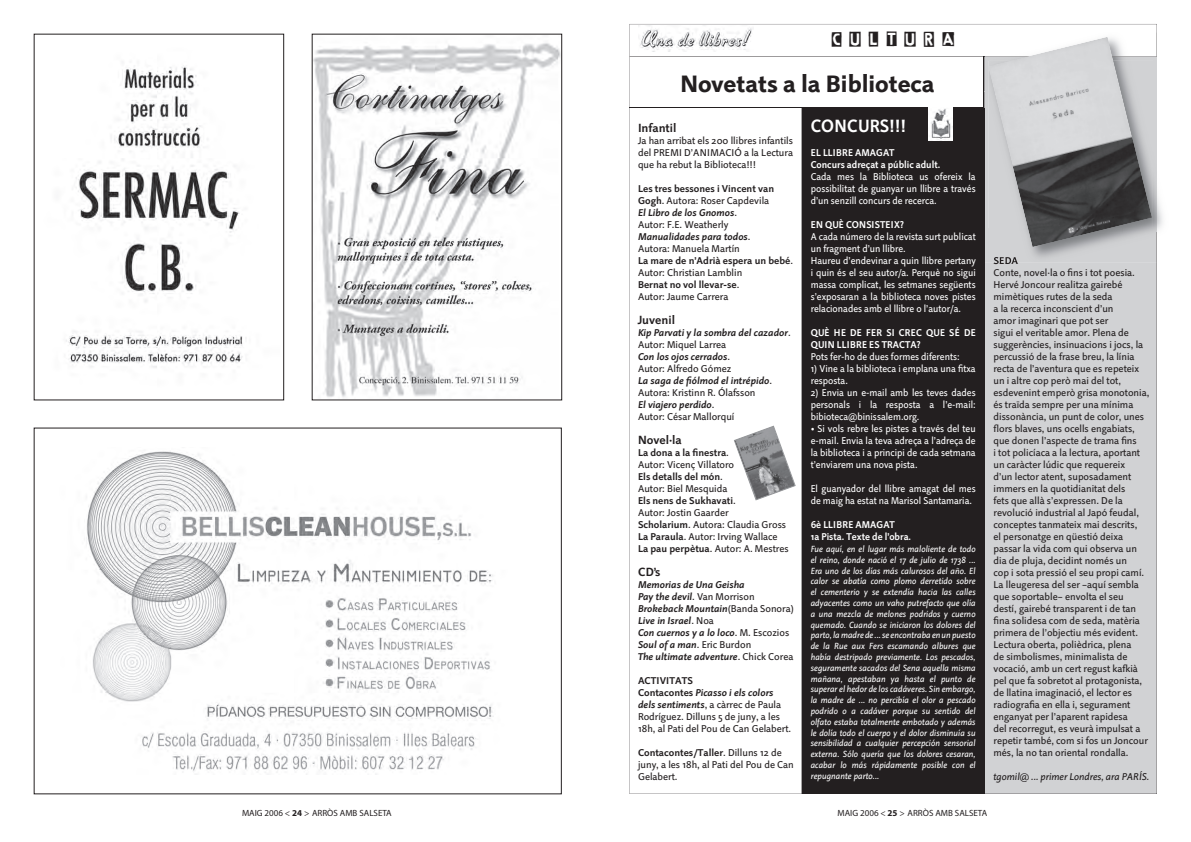
<style>
.page{position:relative;width:1191px;height:842px;background:#fff}
.page>*{position:absolute;margin:0;border:0;box-sizing:border-box;transform-origin:0 0}
.t1{font:800 24px "Linotype Projekt";color:#231f20}
.t2{font:700 18px "Linotype Projekt";letter-spacing:.01em;color:#fff;scale:.95 1}
.t3{font:14px "Linotype Schere";letter-spacing:.5em;color:#231f20}
.t4{font:700 12px "Linotype Projekt";color:#231f20}
.t5{font:10px/12px "Linotype Projekt";color:#231f20}
.t6{font:10px/12px "Linotype Projekt";color:#fff;text-align:justify;scale:.95 1}
.t7{font:italic 700 10px/12px "Linotype Projekt";color:#231f20}
.t8{font:700 10px/12px "Linotype Projekt";color:#fff;scale:.95 1}
.t9{font:700 10px/12px "Linotype Projekt";letter-spacing:.02em;color:#fff;scale:.95 1}
.t10{font:italic 10px "Linotype Projekt";letter-spacing:-.01em;color:#231f20}
.t11{font:700 10px "Linotype Projekt";color:#231f20}
.t12{font:italic 9px/10.8px "Linotype Projekt";color:#fff;text-align:justify;scale:.95 1}
.t13{font:9px "Myriad";color:#231f20}
.s1{font-weight:700}
.s2{font-weight:700;font-style:italic}
.s3{font-weight:400;font-style:normal}
</style>
<div class="page">
<div style="left:985px;top:263px;width:172px;height:531px;background:#d1d2d4"></div>
<svg style="left:994px;top:263px;width:24px;height:1px"></svg>
<img style="left:86px;top:451px;width:408px;height:324px">
<img style="left:314px;top:43px;width:246px;height:354px">
<div style="left:312px;top:34px;width:250px;height:366px;border:1px solid #231f20"></div>
<img style="left:66px;top:65px;width:177px;height:303px">
<div style="left:34px;top:34px;width:250px;height:366px;border:1px solid #231f20"></div>
<hr style="left:984px;top:57px;width:1px;height:737px;background:#231f20">
<div style="left:802px;top:108px;width:182px;height:686px;background:#231f20"></div>
<svg style="left:734px;top:426px;width:61px;height:74px"></svg>
<img style="left:1157px;top:196px;width:6px;height:34px">
<img style="left:1122px;top:232px;width:35px;height:31px">
<img style="left:994px;top:257px;width:24px;height:6px">
<svg style="left:629px;top:24px;width:528px;height:208px"></svg>
<img style="left:984px;top:108px;width:1px;height:124px">
<img style="left:988px;top:37px;width:164px;height:210px">
<h3 class="t3" style="left:831px;top:32px;width:125px">CULTURA</h3>
<h1 class="t1" style="left:680px;top:70px;width:256px">Novetats a la Biblioteca</h1>
<p class="t4" style="left:638px;top:121px;width:40px">Infantil</p>
<p class="t5" style="left:638px;top:135px;width:157px;text-align:justify">Ja han arribat els 200 llibres infantils del PREMI D’ANIMACIÓ a la Lectura que ha rebut la Biblioteca!!!</p>
<p class="t5" style="left:638px;top:183px;width:156px"><span class="s1">Les tres bessones i Vincent van<br>Gogh</span>. Autora: Roser Capdevila<br><span class="s2">El Libro de los Gnomos</span>.<br>Autor: F.E. Weatherly<br><span class="s2">Manualidades para todos</span>.<br>Autora: Manuela Martín<br><span class="s1">La mare de n’Adrià espera un bebé</span>.<br>Autor: Christian Lamblin<br><span class="s1">Bernat no vol llevar-se</span>.<br>Autor: Jaume Carrera</p>
<p class="t4" style="left:638px;top:313px;width:38px">Juvenil</p>
<p class="t7" style="left:638px;top:327px;width:154px">Kip Parvati y la sombra del cazador<span class="s3">.<br>Autor: Miquel Larrea<br></span>Con los ojos cerrados<span class="s3">.<br>Autor: Alfredo Gòmez<br></span>La saga de fiólmod el intrépido<span class="s3">.<br>Autora: Kristinn R. Ólafsson<br></span>El viajero perdido<span class="s3">.<br>Autor: César Mallorquí</span></p>
<p class="t4" style="left:638px;top:433px;width:45px">Novel·la</p>
<p class="t5" style="left:638px;top:447px;width:152px"><span class="s1">La dona a la finestra</span>.<br>Autor: Vicenç Villatoro<br><span class="s1">Els detalls del món</span>.<br>Autor: Biel Mesquida<br><span class="s1">Els nens de Sukhavati</span>.<br>Autor: Jostin Gaarder<br><span class="s1">Scholarium</span>. Autora: Claudia Gross<br><span class="s1">La Paraula</span>. Autor: Irving Wallace<br><span class="s1">La pau perpètua</span>. Autor: A. Mestres</p>
<p class="t4" style="left:638px;top:565px;width:24px">CD’s</p>
<p class="t7" style="left:638px;top:579px;width:157px">Memorias de Una Geisha<br>Pay the devil<span class="s3">. Van Morrison<br></span>Brokeback Mountain<span class="s3">(Banda Sonora)<br></span>Live in Israel<span class="s3">. Noa<br></span>Con cuernos y a lo loco<span class="s3">. M. Escozios<br></span>Soul of a man<span class="s3">. Eric Burdon<br></span>The ultimate adventure<span class="s3">. Chick Corea</span></p>
<p class="t5" style="left:638px;top:675px;width:155px"><span class="s1">ACTIVITATS<br>Contacontes</span> <span class="s2">Picasso i els colors dels sentiments</span>, a càrrec de Paula<br>Rodríguez. Dilluns 5 de juny, a les<br>18h, al Pati del Pou de Can Gelabert.</p>
<p class="t5" style="left:638px;top:747px;width:157px"><span class="s1">Contacontes/Taller</span>. Dilluns 12 de juny, a les 18h, al Pati del Pou de Can<br>Gelabert.</p>
<h2 class="t2" style="left:810px;top:115px;width:102px">CONCURS!!!</h2>
<p class="t8" style="left:810px;top:147px;width:138px">EL LLIBRE AMAGAT<br>Concurs adreçat a públic adult.</p>
<p class="t6" style="left:810px;top:171px;width:175px">Cada mes la Biblioteca us ofereix la possibilitat de guanyar un llibre a través d’un senzill concurs de recerca.</p>
<p class="t9" style="left:810px;top:219px;width:99px">EN QUÈ CONSISTEIX?</p>
<p class="t6" style="left:810px;top:231px;width:175px;text-align:left">A cada número de la revista surt publicat un fragment d’un llibre.<br>Haureu d’endevinar a quin llibre pertany i quin és el seu autor/a. Perquè no sigui massa complicat, les setmanes següents s’exposaran a la biblioteca noves pistes relacionades amb el llibre o l’autor/a.</p>
<p class="t9" style="left:810px;top:327px;width:175px">QUÈ HE DE FER SI CREC QUE SÉ DE<br>QUIN LLIBRE ES TRACTA?</p>
<p class="t6" style="left:810px;top:351px;width:158px">Pots fer-ho de dues formes diferents:</p>
<p class="t6" style="left:810px;top:363px;width:175px">1) Vine a la biblioteca i emplana una fitxa resposta.</p>
<p class="t6" style="left:810px;top:387px;width:175px">2) Envia un e-mail amb les teves dades personals i la resposta a l’e-mail: bibioteca@binissalem.org.</p>
<p class="t6" style="left:810px;top:423px;width:175px">• Si vols rebre les pistes a través del teu e-mail. Envia la teva adreça a l’adreça de la biblioteca i a principi de cada setmana t’enviarem una nova pista.</p>
<p class="t6" style="left:810px;top:483px;width:175px">El guanyador del llibre amagat del mes de maig ha estat na Marisol Santamaria.</p>
<p class="t8" style="left:810px;top:519px;width:107px">6è LLIBRE AMAGAT<br>1a Pista. Texte de l’obra.</p>
<p class="t12" style="left:810px;top:544px;width:175px">Fue aquí, en el lugar más maloliente de todo el reino, donde nació el 17 de julio de 1738 ...<br>Era uno de los días más calurosos del año. El calor se abatía como plomo derretido sobre el cementerio y se extendía hacia las calles adyacentes como un vaho putrefacto que olía a una mezcla de melones podridos y cuerno quemado. Cuando se iniciaron los dolores del parto, la madre de ... se encontraba en un puesto de la Rue aux Fers escamando albures que había destripado previamente. Los pescados, seguramente sacados del Sena aquella misma mañana, apestaban ya hasta el punto de superar el hedor de los cadáveres. Sin embargo, la madre de ... no percibía el olor a pescado podrido o a cadáver porque su sentido del olfato estaba totalmente embotado y además le dolía todo el cuerpo y el dolor disminuía su sensibilidad a cualquier percepción sensorial externa. Sólo quería que los dolores cesaran, acabar lo más rápidamente posible con el repugnante parto...</p>
<p class="t11" style="left:993px;top:255px;width:26px">SEDA</p>
<p class="t5" style="left:993px;top:267px;width:157px">Conte, novel·la o fins i tot poesia.<br>Hervé Joncour realitza gairebé mimètiques rutes de la seda<br>a la recerca inconscient d’un<br>amor imaginari que pot ser<br>sigui el veritable amor. Plena de suggerències, insinuacions i jocs, la percussiò de la frase breu, la línia recta de l’aventura que es repeteix un i altre cop peró mai del tot, esdevenint emperó grisa monotonia, és traïda sempre per una mínima dissonància, un punt de color, unes flors blaves, uns ocells engabiats, que donen l’aspecte de trama fins<br>i tot policíaca a la lectura, aportant un caràcter lúdic que requereix<br>d’un lector atent, suposadament immers en la quotidianitat dels<br>fets que allà s’expressen. De la revoluciò industrial al Japò feudal, conceptes tanmateix mai descrits,<br>el personatge en qüestiò deixa passar la vida com qui observa un dia de pluja, decidint només un<br>cop i sota pressiò el seu propi camí.<br>La lleugeresa del ser –aquí sembla que soportable– envolta el seu destí, gairebé transparent i de tan fina solidesa com de seda, matèria primera de l’objectiu més evident.<br>Lectura oberta, polièdrica, plena<br>de simbolismes, minimalista de vocaciò, amb un cert regust kafkià pel que fa sobretot al protagonista, de llatina imaginaciò, el lector es radiografia en ella i, segurament enganyat per l’aparent rapidesa<br>del recorregut, es veurà impulsat a repetir també, com si fos un Joncour més, la no tan oriental rondalla.</p>
<p class="t10" style="left:993px;top:771px;width:157px">tgomil@ ... primer Londres, ara PARÍS.</p>
<p class="t13" style="left:242px;top:809px;width:151px">MAIG 2006 &lt; <span class="s1">24</span> &gt; ARRÒS AMB SALSETA</p>
<p class="t13" style="left:837px;top:809px;width:151px">MAIG 2006 &lt; <span class="s1">25</span> &gt; ARRÒS AMB SALSETA</p>
</div>
